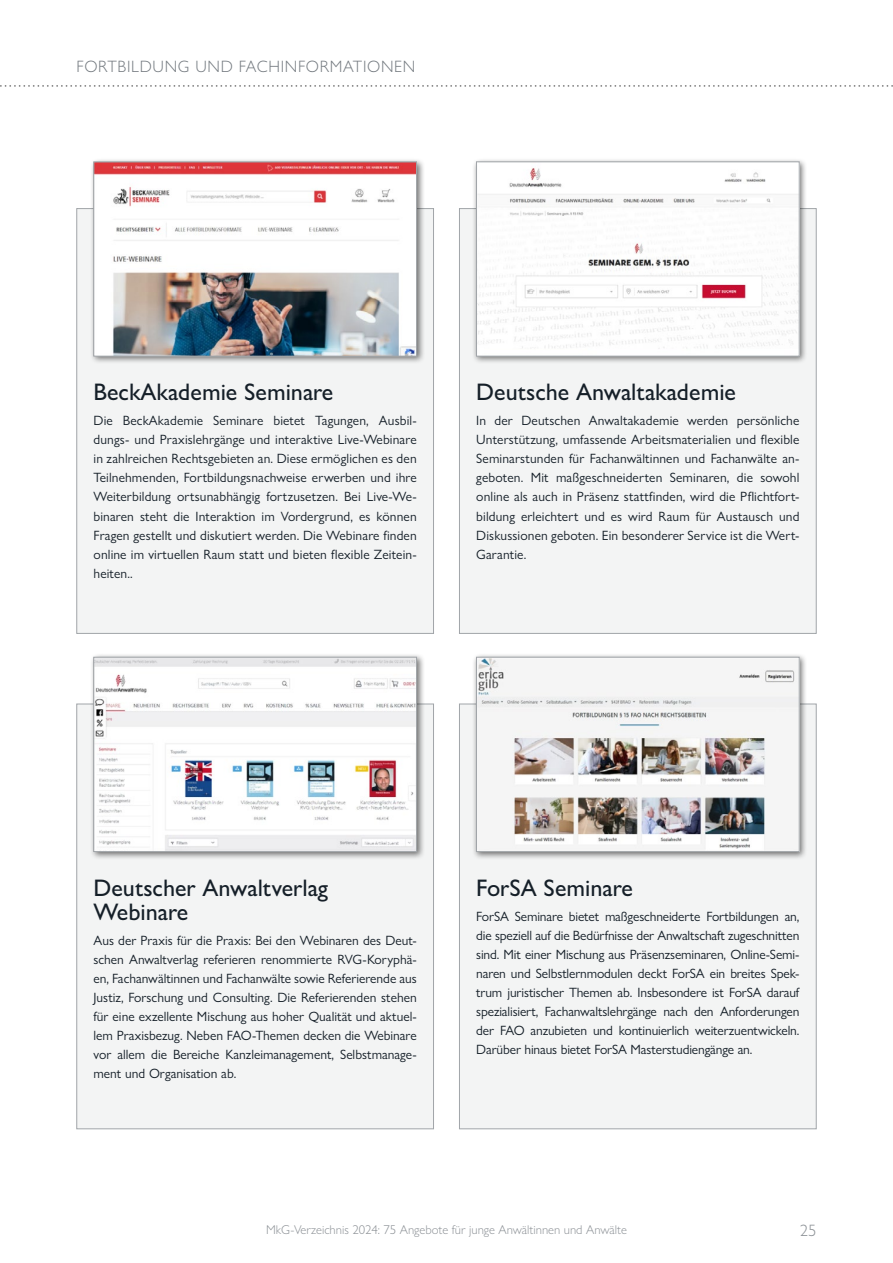
<style>
.page{position:relative;width:893px;height:1263px;background:#fff}
.page>*{position:absolute;margin:0;border:0;box-sizing:border-box;transform-origin:0 0}
.t1{font:500 24px/24px "Gill Sans Nova";color:#151f28}
.t2{font:300 16.5px "Gill Sans Nova";letter-spacing:.04em;color:#72787e}
.t3{font:300 16.5px "Gill Sans Nova";color:#8a8f94}
.t4{font:13.5px/19px "Gill Sans Nova";letter-spacing:.005em;color:#151f28;text-align:justify}
.t5{font:300 12.75px "Gill Sans Nova";color:#8a8f94}
</style>
<div class="page">
<svg style="left:0;top:85px;width:893px;height:2px"></svg>
<div style="left:77px;top:704px;width:357px;height:425px;background:#f3f4f4;border:1px solid #a1a5a9"></div>
<div style="left:459px;top:704px;width:357px;height:425px;background:#f3f4f4;border:1px solid #a1a5a9"></div>
<div style="left:89px;top:653px;width:336px;height:207px;background:#000;opacity:.55"></div>
<svg style="left:93px;top:657px;width:324px;height:195px"></svg>
<div style="left:472px;top:653px;width:336px;height:207px;background:#000;opacity:.55"></div>
<img style="left:476px;top:657px;width:324px;height:195px">
<div style="left:459px;top:208px;width:357px;height:426px;background:#f3f4f4;border:1px solid #a1a5a9"></div>
<div style="left:472px;top:157px;width:336px;height:207px;background:#000;opacity:.55"></div>
<svg style="left:476px;top:161px;width:324px;height:196px"></svg>
<div style="left:77px;top:208px;width:357px;height:426px;background:#f3f4f4;border:1px solid #a1a5a9"></div>
<div style="left:89px;top:157px;width:336px;height:207px;background:#000;opacity:.55"></div>
<img style="left:93px;top:161px;width:324px;height:196px">
<p class="t2" style="left:77px;top:56px;width:340px">FORTBILDUNG UND FACHINFORMATIONEN</p>
<h1 class="t1" style="left:94px;top:380px;width:241px">BeckAkademie Seminare</h1>
<p class="t4" style="left:94px;top:411px;width:325px">Die BeckAkademie Seminare bietet Tagungen, Ausbil&shy;dungs- und Praxislehrgänge und interaktive Live-Webinare in zahlreichen Rechtsgebieten an. Diese ermöglichen es den Teilnehmenden, Fortbildungsnachweise erwerben und ihre Weiterbildung ortsunabhängig fortzusetzen. Bei Live-We&shy;binaren steht die Interaktion im Vordergrund, es können Fragen gestellt und diskutiert werden. Die Webinare finden online im virtuellen Raum statt und bieten flexible Zeitein&shy;heiten..</p>
<h1 class="t1" style="left:476px;top:380px;width:261px">Deutsche Anwaltakademie</h1>
<p class="t4" style="left:476px;top:411px;width:325px">In der Deutschen Anwaltakademie werden persönliche Unterstützung, umfassende Arbeitsmaterialien und flexible Seminarstunden für Fachanwältinnen und Fachanwälte an&shy;geboten. Mit maßgeschneiderten Seminaren, die sowohl online als auch in Präsenz stattfinden, wird die Pflichtfort&shy;bildung erleichtert und es wird Raum für Austausch und Diskussionen geboten. Ein besonderer Service ist die Wert-Garantie.</p>
<h1 class="t1" style="left:94px;top:875px;width:236px">Deutscher Anwaltverlag<br>Webinare</h1>
<p class="t4" style="left:94px;top:930px;width:325px">Aus der Praxis für die Praxis: Bei den Webinaren des Deut&shy;schen Anwaltverlag referieren renommierte RVG-Koryphä&shy;en, Fachanwältinnen und Fachanwälte sowie Referierende aus Justiz, Forschung und Consulting. Die Referierenden stehen für eine exzellente Mischung aus hoher Qualität und aktuel&shy;lem Praxisbezug. Neben FAO-Themen decken die Webinare vor allem die Bereiche Kanzleimanagement, Selbstmanage&shy;ment und Organisation ab.</p>
<h1 class="t1" style="left:476px;top:875px;width:158px">ForSA Seminare</h1>
<p class="t4" style="left:476px;top:906px;width:325px">ForSA Seminare bietet maßgeschneiderte Fortbildungen an, die speziell auf die Bedürfnisse der Anwaltschaft zugeschnitten sind. Mit einer Mischung aus Präsenzseminaren, Online-Semi&shy;naren und Selbstlernmodulen deckt ForSA ein breites Spek&shy;trum juristischer Themen ab. Insbesondere ist ForSA darauf spezialisiert, Fachanwaltslehrgänge nach den Anforderungen der FAO anzubieten und kontinuierlich weiterzuentwickeln.<br>Darüber hinaus bietet ForSA Masterstudiengänge an.</p>
<p class="t5" style="left:266px;top:1222px;width:362px">MkG-Verzeichnis 2024: 75 Angebote für junge Anwältinnen und Anwälte</p>
<p class="t3" style="left:800px;top:1220px;width:18px">25</p>
</div>
